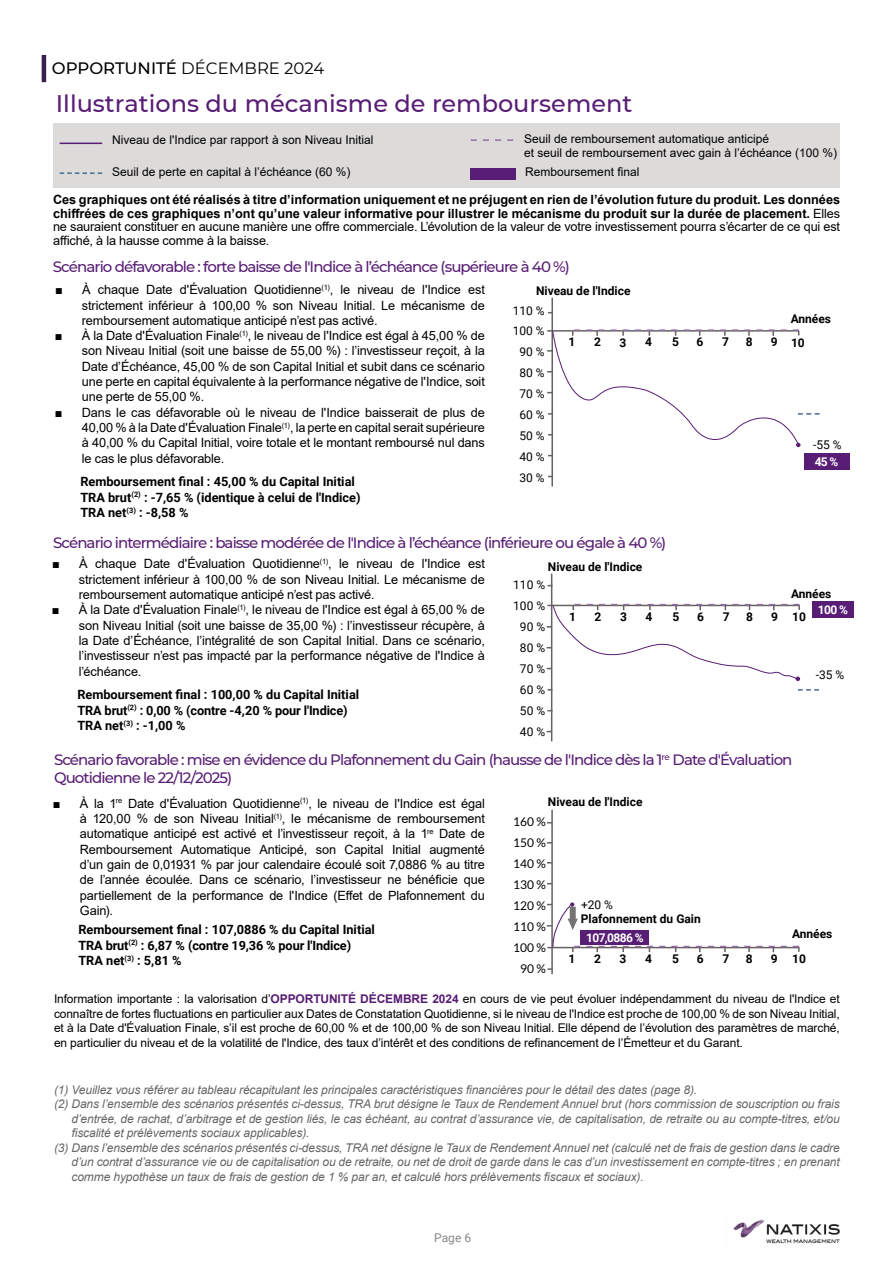
<style>
.page{position:relative;width:893px;height:1263px;background:#fff}
.page>*{position:absolute;margin:0;border:0;box-sizing:border-box;transform-origin:0 0}
.t1{font:500 24px "Montserrat";color:#581d74}
.t2{font:16.5px "Montserrat";color:#000}
.t3{font:500 15px/18px "Montserrat";letter-spacing:-.06em;color:#581d74}
.t4{font:12.75px/15.3px "Arial";letter-spacing:-.01em;color:#000;text-align:justify}
.t5{font:700 12.75px/13.5px "Arial";color:#000;text-align:justify}
.t6{font:700 12.75px/15.3px "Roboto";color:#000}
.t7{font:italic 12px "Arial";letter-spacing:-.01em;color:#666}
.t8{font:12px/14.4px "Arial";color:#000}
.t9{font:700 12px "Roboto";color:#000}
.t10{font:12px/21px "Roboto";color:#000;text-align:center}
.t11{font:12px/21px "Lato";color:#000;text-align:center}
.t12{font:700 12px "Roboto";letter-spacing:-.05em;color:#fff}
.t13{font:12px "Roboto";color:#878787}
.s1{font-weight:500}
.s2{font-weight:400}
.s3{font-weight:700;color:#581d74}
</style>
<div class="page">
<hr style="left:42px;top:55px;width:4px;height:27px;background:#371f4e">
<div style="left:53px;top:123px;width:787px;height:64px;background:#dddada"></div>
<hr style="left:60px;top:143px;width:42px;height:1px;background:#581d74">
<div style="left:804px;top:453px;width:45px;height:17px;background:#581d74"></div>
<hr style="left:551px;top:298px;width:2px;height:188px;background:#666261">
<hr style="left:551px;top:574px;width:1px;height:167px;background:#666261">
<div style="left:812px;top:601px;width:42px;height:17px;background:#581d74"></div>
<hr style="left:551px;top:810px;width:2px;height:164px;background:#666261">
<div style="left:471px;top:168px;width:45px;height:12px;background:#581d74"></div>
<svg style="left:471px;top:139px;width:42px;height:2px"></svg>
<svg style="left:60px;top:172px;width:42px;height:2px"></svg>
<img style="left:733px;top:1219px;width:107px;height:25px">
<svg style="left:798px;top:689px;width:21px;height:2px"></svg>
<svg style="left:547px;top:329px;width:273px;height:127px"></svg>
<svg style="left:547px;top:604px;width:253px;height:77px"></svg>
<svg style="left:546px;top:902px;width:253px;height:50px"></svg>
<p class="t2" style="left:52px;top:56px;width:274px"><span class="s1">OPPORTUNITÉ</span> DÉCEMBRE 2024</p>
<h1 class="t1" style="left:56px;top:86px;width:578px">Illustrations du mécanisme de remboursement</h1>
<p class="t8" style="left:112px;top:132px;width:263px">Niveau de l'Indice par rapport à son Niveau Initial</p>
<p class="t8" style="left:112px;top:164px;width:240px">Seuil de perte en capital à l’échéance (60 %)</p>
<p class="t8" style="left:524px;top:131px;width:314px">Seuil de remboursement automatique anticipé<br>et seuil de remboursement avec gain à l’échéance (100 %)</p>
<p class="t8" style="left:525px;top:164px;width:116px">Remboursement final</p>
<p class="t5" style="left:53px;top:193px;width:789px">Ces graphiques ont été réalisés à titre d’information uniquement et ne préjugent en rien de l’évolution future du produit. Les données chiffrées de ces graphiques n’ont qu’une valeur informative pour illustrer le mécanisme du produit sur la durée de placement. <span class="s2">Elles ne sauraient constituer en aucune manière une offre commerciale. L’évolution de la valeur de votre investissement pourra s’écarter de ce qui est affiché, à la hausse comme à la baisse.</span></p>
<p class="t3" style="left:53px;top:257px;width:518px">Scénario défavorable : forte baisse de l'Indice à l’échéance (supérieure à 40 %)</p>
<p class="t9" style="left:536px;top:282px;width:96px">Niveau de l'Indice</p>
<p class="t4" style="left:82px;top:282px;width:404px;text-indent:-27px">■ À chaque Date d'Évaluation Quotidienne<sup>(1)</sup>, le niveau de l'Indice est strictement inférieur à 100,00 % son Niveau Initial. Le mécanisme de remboursement automatique anticipé n’est pas activé.</p>
<p class="t4" style="left:82px;top:328px;width:405px;text-indent:-27px">■ À la Date d'Évaluation Finale<sup>(1)</sup>, le niveau de l'Indice est égal à 45,00 % de son Niveau Initial (soit une baisse de 55,00 %) : l’investisseur reçoit, à la Date d’Échéance, 45,00 % de son Capital Initial et subit dans ce scénario une perte en capital équivalente à la performance négative de l'Indice, soit une perte de 55,00 %.</p>
<p class="t4" style="left:82px;top:404px;width:404px;text-indent:-27px">■ Dans le cas défavorable où le niveau de l'Indice baisserait de plus de 40,00 % à la Date d'Évaluation Finale<sup>(1)</sup>, la perte en capital serait supérieure à 40,00 % du Capital Initial, voire totale et le montant remboursé nul dans le cas le plus défavorable.</p>
<p class="t6" style="left:80px;top:474px;width:282px">Remboursement final : 45,00 % du Capital Initial<br>TRA brut<sup>(2)</sup> : -7,65 % (identique à celui de l'Indice)<br>TRA net<sup>(3)</sup> : -8,58 %</p>
<p class="t4" style="left:79px;top:556px;width:408px;text-indent:-27px">■ À chaque Date d'Évaluation Quotidienne<sup>(1)</sup>, le niveau de l'Indice est strictement inférieur à 100,00 % de son Niveau Initial. Le mécanisme de remboursement automatique anticipé n’est pas activé.</p>
<p class="t4" style="left:79px;top:602px;width:408px;text-indent:-27px">■ À la Date d'Évaluation Finale<sup>(1)</sup>, le niveau de l'Indice est égal à 65,00 % de son Niveau Initial (soit une baisse de 35,00 %) : l’investisseur récupère, à la Date d’Échéance, l’intégralité de son Capital Initial. Dans ce scénario, l’investisseur n’est pas impacté par la performance négative de l'Indice à l’échéance.</p>
<p class="t6" style="left:77px;top:687px;width:283px">Remboursement final : 100,00 % du Capital Initial<br>TRA brut<sup>(2)</sup> : 0,00 % (contre -4,20 % pour l'Indice)<br>TRA net<sup>(3)</sup> : -1,00 %</p>
<p class="t10" style="left:513px;top:299px;width:33px">110 %<br>100 %<br>90 %<br>80 %<br>70 %<br>60 %<br>50 %<br>40 %<br>30 %</p>
<p class="t9" style="left:791px;top:311px;width:42px">Années</p>
<p class="t9" style="left:771px;top:334px;width:36px">9 10</p>
<p class="t9" style="left:568px;top:334px;width:8px">1</p>
<p class="t9" style="left:594px;top:334px;width:8px">2</p>
<p class="t9" style="left:619px;top:334px;width:8px">3</p>
<p class="t9" style="left:645px;top:334px;width:8px">4</p>
<p class="t9" style="left:672px;top:334px;width:8px">5</p>
<p class="t9" style="left:697px;top:334px;width:8px">6</p>
<p class="t9" style="left:722px;top:334px;width:8px">7</p>
<p class="t9" style="left:746px;top:334px;width:8px">8</p>
<p class="t10" style="left:813px;top:434px;width:30px">-55 %</p>
<p class="t12" style="left:815px;top:453px;width:25px">45 %</p>
<p class="t3" style="left:53px;top:533px;width:615px">Scénario intermédiaire : baisse modérée de l'Indice à l’échéance (inférieure ou égale à 40 %)</p>
<p class="t10" style="left:513px;top:574px;width:33px">110 %<br>100 %<br>90 %<br>80 %<br>70 %<br>60 %<br>50 %<br>40 %</p>
<p class="t9" style="left:548px;top:559px;width:96px">Niveau de l'Indice</p>
<p class="t9" style="left:791px;top:585px;width:42px">Années</p>
<p class="t12" style="left:818px;top:601px;width:32px">100 %</p>
<p class="t9" style="left:569px;top:608px;width:8px">1</p>
<p class="t9" style="left:595px;top:608px;width:8px">2</p>
<p class="t9" style="left:620px;top:608px;width:8px">3</p>
<p class="t9" style="left:646px;top:608px;width:8px">4</p>
<p class="t9" style="left:673px;top:608px;width:8px">5</p>
<p class="t9" style="left:697px;top:608px;width:8px">6</p>
<p class="t9" style="left:723px;top:608px;width:8px">7</p>
<p class="t9" style="left:746px;top:608px;width:8px">8</p>
<p class="t9" style="left:771px;top:608px;width:36px">9 10</p>
<p class="t10" style="left:816px;top:664px;width:30px">-35 %</p>
<p class="t3" style="left:54px;top:750px;width:740px">Scénario favorable : mise en évidence du Plafonnement du Gain (hausse de l'Indice dès la 1<sup>re</sup> Date d'Évaluation<br>Quotidienne le 22/12/2025)</p>
<p class="t11" style="left:513px;top:811px;width:34px">160 %<br>150 %<br>140 %<br>130 %<br>120 %<br>110 %<br>100 %<br>90 %</p>
<p class="t4" style="left:80px;top:795px;width:406px;text-indent:-27px">■ À la 1<sup>re</sup> Date d'Évaluation Quotidienne<sup>(1)</sup>, le niveau de l'Indice est égal à 120,00 % de son Niveau Initial<sup>(1)</sup>, le mécanisme de remboursement automatique anticipé est activé et l’investisseur reçoit, à la 1<sup>re</sup> Date de Remboursement Automatique Anticipé, son Capital Initial augmenté d’un gain de 0,01931 % par jour calendaire écoulé soit 7,0886 % au titre de l’année écoulée. Dans ce scénario, l’investisseur ne bénéficie que partiellement de la performance de l'Indice (Effet de Plafonnement du Gain).</p>
<p class="t6" style="left:78px;top:922px;width:298px">Remboursement final : 107,0886 % du Capital Initial<br>TRA brut<sup>(2)</sup> : 6,87 % (contre 19,36 % pour l'Indice)<br>TRA net<sup>(3)</sup> : 5,81 %</p>
<p class="t8" style="left:54px;top:992px;width:787px;text-align:justify">Information importante : la valorisation d’<span class="s3">OPPORTUNITÉ DÉCEMBRE 2024</span> en cours de vie peut évoluer indépendamment du niveau de l'Indice et connaître de fortes fluctuations en particulier aux Dates de Constatation Quotidienne, si le niveau de l'Indice est proche de 100,00 % de son Niveau Initial, et à la Date d'Évaluation Finale, s’il est proche de 60,00 % et de 100,00 % de son Niveau Initial. Elle dépend de l’évolution des paramètres de marché, en particulier du niveau et de la volatilité de l'Indice, des taux d’intérêt et des conditions de refinancement de l’Émetteur et du Garant.</p>
<p class="t7" style="left:54px;top:1082px;width:645px">(1) Veuillez vous référer au tableau récapitulant les principales caractéristiques financières pour le détail des dates (page 8).</p>
<p class="t7" style="left:54px;top:1096px;width:787px">(2) Dans l’ensemble des scénarios présentés ci-dessus, TRA brut désigne le Taux de Rendement Annuel brut (hors commission de souscription ou frais</p>
<p class="t7" style="left:72px;top:1111px;width:770px">d’entrée, de rachat, d’arbitrage et de gestion liés, le cas échéant, au contrat d’assurance vie, de capitalisation, de retraite ou au compte-titres, et/ou</p>
<p class="t7" style="left:72px;top:1125px;width:240px">fiscalité et prélèvements sociaux applicables).</p>
<p class="t7" style="left:54px;top:1140px;width:787px">(3) Dans l’ensemble des scénarios présentés ci-dessus, TRA net désigne le Taux de Rendement Annuel net (calculé net de frais de gestion dans le cadre</p>
<p class="t7" style="left:72px;top:1154px;width:770px">d’un contrat d’assurance vie ou de capitalisation ou de retraite, ou net de droit de garde dans le cas d’un investissement en compte-titres ; en prenant</p>
<p class="t7" style="left:72px;top:1168px;width:574px">comme hypothèse un taux de frais de gestion de 1 % par an, et calculé hors prélèvements fiscaux et sociaux).</p>
<p class="t9" style="left:548px;top:793px;width:96px">Niveau de l'Indice</p>
<p class="t10" style="left:581px;top:893px;width:34px">+20 %</p>
<p class="t9" style="left:581px;top:911px;width:121px">Plafonnement du Gain</p>
<p class="t9" style="left:792px;top:925px;width:42px">Années</p>
<p class="t12" style="left:586px;top:929px;width:59px">107,0886 %</p>
<p class="t9" style="left:569px;top:950px;width:8px">1</p>
<p class="t9" style="left:594px;top:950px;width:8px">2</p>
<p class="t9" style="left:620px;top:950px;width:8px">3</p>
<p class="t9" style="left:645px;top:950px;width:8px">4</p>
<p class="t9" style="left:672px;top:950px;width:8px">5</p>
<p class="t9" style="left:697px;top:950px;width:8px">6</p>
<p class="t9" style="left:722px;top:950px;width:8px">7</p>
<p class="t9" style="left:746px;top:950px;width:8px">8</p>
<p class="t9" style="left:771px;top:950px;width:37px">9 10</p>
<p class="t13" style="left:434px;top:1229px;width:38px">Page 6</p>
</div>
